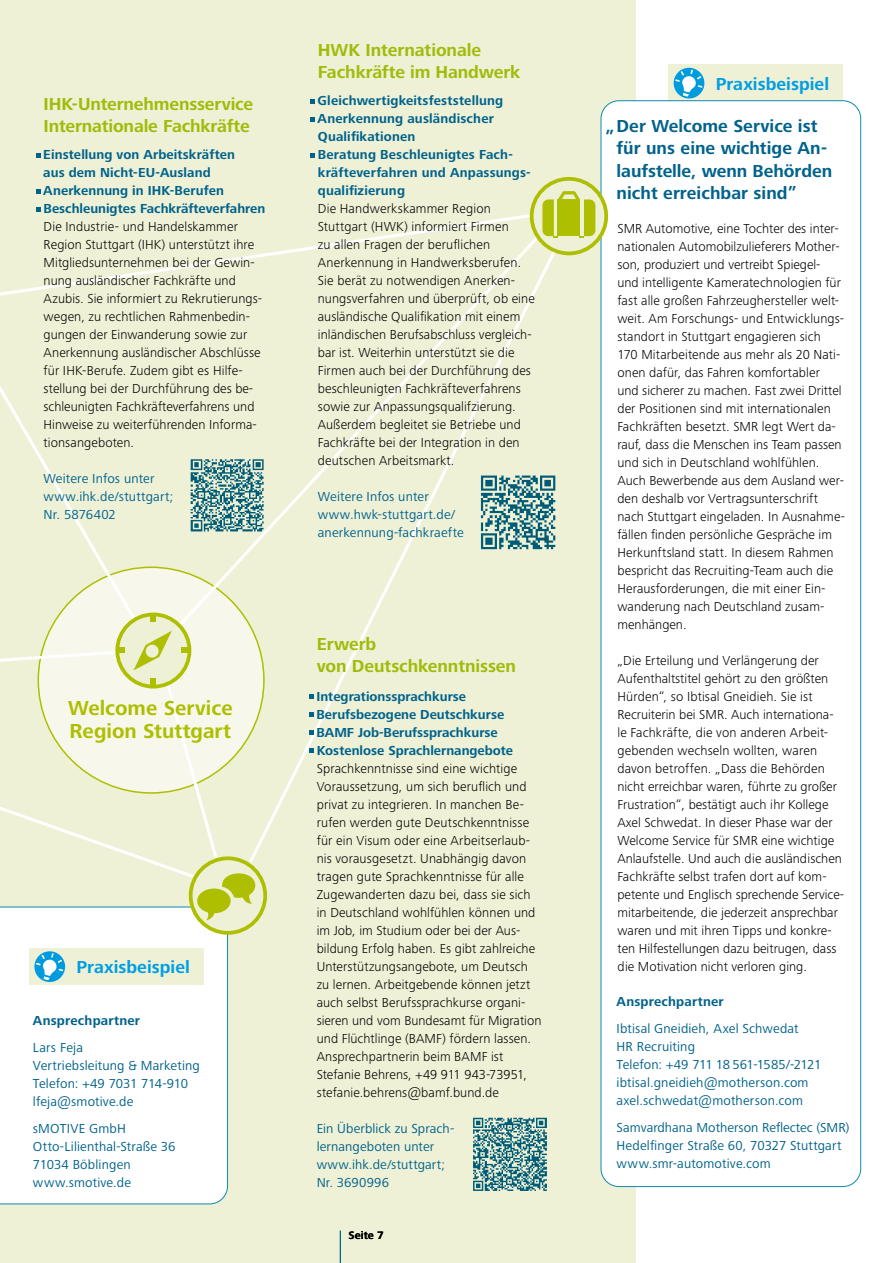
<style>
.page{position:relative;width:893px;height:1263px;background:#fff}
.page>*{position:absolute;margin:0;border:0;box-sizing:border-box;transform-origin:0 0}
.t1{font:700 21px/22.5px "Frutiger Next Pro";color:#adbf00}
.t2{font:700 18px/22.5px "Frutiger Next Pro";letter-spacing:-.005em;color:#a2bb09}
.t3{font:700 18px/22.5px "Frutiger Next Pro";color:#00628b}
.t4{font:700 18px "Frutiger Next Pro";color:#009ee3}
.t5{font:300 13.5px/18px "Frutiger Next Pro";letter-spacing:.005em;color:#000}
.t6{font:13.5px/18px "Frutiger Next Pro";letter-spacing:.01em;color:#00628b}
.t7{font:700 13.5px/18px "Frutiger Next Pro";letter-spacing:.005em;color:#00628b}
.t8{font:700 11.25px "Frutiger Next Pro";color:#000}
</style>
<div class="page">
<div style="left:0;top:0;width:635px;height:1263px;background:#eff1d7"></div>
<div style="left:38px;top:567px;width:226px;height:226px;background:#f7f8eb;border-radius:50%"></div>
<div style="left:668px;top:65px;width:174px;height:36px;background:#eff1d7"></div>
<svg style="left:674px;top:68px;width:30px;height:31px"></svg>
<div style="left:601px;top:101px;width:260px;height:1085px;background:#fff;border-radius:18px"></div>
<hr style="left:340px;top:1231px;width:1px;height:32px;background:#00628b">
<div style="left:0;top:920px;width:228px;height:284px;background:#fff"></div>
<svg style="left:0;top:213px;width:534px;height:83px"></svg>
<svg style="left:251px;top:246px;width:307px;height:609px"></svg>
<svg style="left:0;top:386px;width:152px;height:245px"></svg>
<svg style="left:176px;top:233px;width:365px;height:396px"></svg>
<div style="left:29px;top:948px;width:174px;height:36px;background:#eff1d7"></div>
<svg style="left:34px;top:951px;width:31px;height:31px"></svg>
<svg style="left:309px;top:695px;width:4px;height:4px"></svg>
<svg style="left:309px;top:713px;width:4px;height:4px"></svg>
<svg style="left:309px;top:731px;width:4px;height:4px"></svg>
<svg style="left:309px;top:749px;width:4px;height:4px"></svg>
<svg style="left:191px;top:858px;width:74px;height:75px"></svg>
<div style="left:189px;top:856px;width:78px;height:79px;border:4px solid #adbf00;border-radius:50%"></div>
<svg style="left:117px;top:614px;width:72px;height:73px"></svg>
<svg style="left:0;top:631px;width:255px;height:289px"></svg>
<div style="left:151px;top:614px;width:5px;height:8px;background:#adbf00"></div>
<div style="left:151px;top:678px;width:5px;height:8px;background:#adbf00"></div>
<div style="left:117px;top:648px;width:8px;height:5px;background:#adbf00"></div>
<div style="left:181px;top:648px;width:8px;height:5px;background:#adbf00"></div>
<svg style="left:532px;top:179px;width:74px;height:74px"></svg>
<div style="left:530px;top:177px;width:78px;height:78px;border:4px solid #adbf00;border-radius:50%"></div>
<svg style="left:542px;top:191px;width:53px;height:47px"></svg>
<svg style="left:36px;top:153px;width:4px;height:5px"></svg>
<svg style="left:36px;top:189px;width:4px;height:5px"></svg>
<svg style="left:36px;top:207px;width:4px;height:5px"></svg>
<svg style="left:310px;top:99px;width:5px;height:4px"></svg>
<svg style="left:310px;top:117px;width:5px;height:4px"></svg>
<svg style="left:310px;top:153px;width:5px;height:4px"></svg>
<img style="left:471px;top:465px;width:87px;height:95px">
<img style="left:473px;top:1117px;width:74px;height:74px">
<img style="left:180px;top:447px;width:95px;height:95px">
<h2 class="t2" style="left:44px;top:92px;width:211px">IHK-Unternehmensservice<br>Internationale Fachkräfte</h2>
<p class="t7" style="left:43px;top:146px;width:223px">Einstellung von Arbeitskräften<br>aus dem Nicht-EU-Ausland<br>Anerkennung in IHK-Berufen<br>Beschleunigtes Fachkräfteverfahren</p>
<p class="t5" style="left:44px;top:218px;width:220px">Die Industrie- und Handelskammer Region Stuttgart (IHK) unterstützt ihre Mitgliedsunternehmen bei der Gewin&shy;nung ausländischer Fachkräfte und Azubis. Sie informiert zu Rekrutierungs&shy;wegen, zu rechtlichen Rahmenbedin&shy;gungen der Einwanderung sowie zur Anerkennung ausländischer Abschlüsse für IHK-Berufe. Zudem gibt es Hilfe&shy;stellung bei der Durchführung des be&shy;schleunigten Fachkräfteverfahrens und Hinweise zu weiterführenden Informa&shy;tionsangeboten.</p>
<p class="t6" style="left:44px;top:470px;width:131px">Weitere Infos unter www.ihk.de/stuttgart;<br>Nr. 5876402</p>
<h1 class="t1" style="left:68px;top:697px;width:166px">Welcome Service<br>Region Stuttgart</h1>
<h2 class="t4" style="left:76px;top:957px;width:115px">Praxisbeispiel</h2>
<p class="t7" style="left:33px;top:1011px;width:109px">Ansprechpartner</p>
<p class="t6" style="left:33px;top:1038px;width:168px">Lars Feja<br>Vertriebsleitung &amp; Marketing<br>Telefon: +49 7031 714-910 lfeja@smotive.de</p>
<p class="t6" style="left:33px;top:1119px;width:144px">sMOTIVE GmbH<br>Otto-Lilienthal-Straße 36<br>71034 Böblingen www.smotive.de</p>
<h2 class="t2" style="left:318px;top:38px;width:204px">HWK Internationale<br>Fachkräfte im Handwerk</h2>
<p class="t7" style="left:318px;top:92px;width:215px">Gleichwertigkeitsfeststellung<br>Anerkennung ausländischer<br>Qualifikationen<br>Beratung Beschleunigtes Fach&shy;kräfteverfahren und Anpassungs&shy;qualifizierung</p>
<p class="t5" style="left:318px;top:199px;width:218px">Die Handwerkskammer Region Stuttgart (HWK) informiert Firmen<br>zu allen Fragen der beruflichen Anerkennung in Handwerksberufen.<br>Sie berät zu notwendigen Anerken&shy;nungsverfahren und überprüft, ob eine ausländische Qualifikation mit einem inländischen Berufsabschluss vergleich&shy;bar ist. Weiterhin unterstützt sie die Firmen auch bei der Durchführung des beschleunigten Fachkräfteverfahrens sowie zur Anpassungsqualifzierung.<br>Außerdem begleitet sie Betriebe und Fachkräfte bei der Integration in den deutschen Arbeitsmarkt.</p>
<p class="t6" style="left:318px;top:487px;width:147px">Weitere Infos unter www.hwk-stuttgart.de/ anerkennung-fachkraefte</p>
<h2 class="t2" style="left:317px;top:632px;width:201px">Erwerb<br>von Deutschkenntnissen</h2>
<p class="t7" style="left:316px;top:687px;width:198px">Integrationssprachkurse<br>Berufsbezogene Deutschkurse<br>BAMF Job-Berufssprachkurse<br>Kostenlose Sprachlernangebote</p>
<p class="t5" style="left:317px;top:759px;width:226px">Sprachkenntnisse sind eine wichtige Voraussetzung, um sich beruflich und privat zu integrieren. In manchen Be&shy;rufen werden gute Deutschkenntnisse für ein Visum oder eine Arbeitserlaub&shy;nis vorausgesetzt. Unabhängig davon tragen gute Sprachkenntnisse für alle Zugewanderten dazu bei, dass sie sich in Deutschland wohlfühlen können und im Job, im Studium oder bei der Aus&shy;bildung Erfolg haben. Es gibt zahlreiche Unterstützungsangebote, um Deutsch zu lernen. Arbeitgebende können jetzt auch selbst Berufssprachkurse organi&shy;sieren und vom Bundesamt für Migration und Flüchtlinge (BAMF) fördern lassen.<br>Ansprechpartnerin beim BAMF ist Stefanie Behrens, +49 911 943-73951, stefanie.behrens@bamf.bund.de</p>
<p class="t6" style="left:317px;top:1119px;width:139px">Ein Überblick zu Sprach&shy;lernangeboten unter www.ihk.de/stuttgart;<br>Nr. 3690996</p>
<p class="t8" style="left:348px;top:1228px;width:37px">Seite 7</p>
<h2 class="t4" style="left:716px;top:74px;width:115px">Praxisbeispiel</h2>
<h2 class="t3" style="left:617px;top:115px;width:217px;text-indent:-11px">„Der Welcome Service ist für uns eine wichtige An&shy;laufstelle, wenn Behörden nicht erreichbar sind”</h2>
<p class="t5" style="left:617px;top:219px;width:229px">SMR Automotive, eine Tochter des inter&shy;nationalen Automobilzulieferers Mother&shy;son, produziert und vertreibt Spiegel&shy;und intelligente Kameratechnologien für fast alle großen Fahrzeughersteller welt&shy;weit. Am Forschungs- und Entwicklungs&shy;standort in Stuttgart engagieren sich<br>170 Mitarbeitende aus mehr als 20 Nati&shy;onen dafür, das Fahren komfortabler<br>und sicherer zu machen. Fast zwei Drittel der Positionen sind mit internationalen Fachkräften besetzt. SMR legt Wert da&shy;rauf, dass die Menschen ins Team passen und sich in Deutschland wohlfühlen.<br>Auch Bewerbende aus dem Ausland wer&shy;den deshalb vor Vertragsunterschrift nach Stuttgart eingeladen. In Ausnahme&shy;fällen finden persönliche Gespräche im Herkunftsland statt. In diesem Rahmen bespricht das Recruiting-Team auch die Herausforderungen, die mit einer Ein&shy;wanderung nach Deutschland zusam&shy;menhängen.</p>
<p class="t5" style="left:617px;top:651px;width:228px">„Die Erteilung und Verlängerung der Aufenthaltstitel gehört zu den größten Hürden“, so Ibtisal Gneidieh. Sie ist Recruiterin bei SMR. Auch internationa&shy;le Fachkräfte, die von anderen Arbeit&shy;gebenden wechseln wollten, waren davon betroffen. „Dass die Behörden nicht erreichbar waren, führte zu großer Frustration“, bestätigt auch ihr Kollege Axel Schwedat. In dieser Phase war der Welcome Service für SMR eine wichtige Anlaufstelle. Und auch die ausländischen Fachkräfte selbst trafen dort auf kom&shy;petente und Englisch sprechende Service&shy;mitarbeitende, die jederzeit ansprechbar waren und mit ihren Tipps und konkre&shy;ten Hilfestellungen dazu beitrugen, dass die Motivation nicht verloren ging.</p>
<p class="t7" style="left:617px;top:993px;width:109px">Ansprechpartner</p>
<p class="t6" style="left:617px;top:1020px;width:206px">Ibtisal Gneidieh, Axel Schwedat<br>HR Recruiting<br>Telefon: +49 711 18 561-1585/-2121 ibtisal.gneidieh@motherson.com axel.schwedat@motherson.com</p>
<p class="t6" style="left:617px;top:1119px;width:234px">Samvardhana Motherson Reflectec (SMR)<br>Hedelfinger Straße 60, 70327 Stuttgart www.smr-automotive.com</p>
</div>
